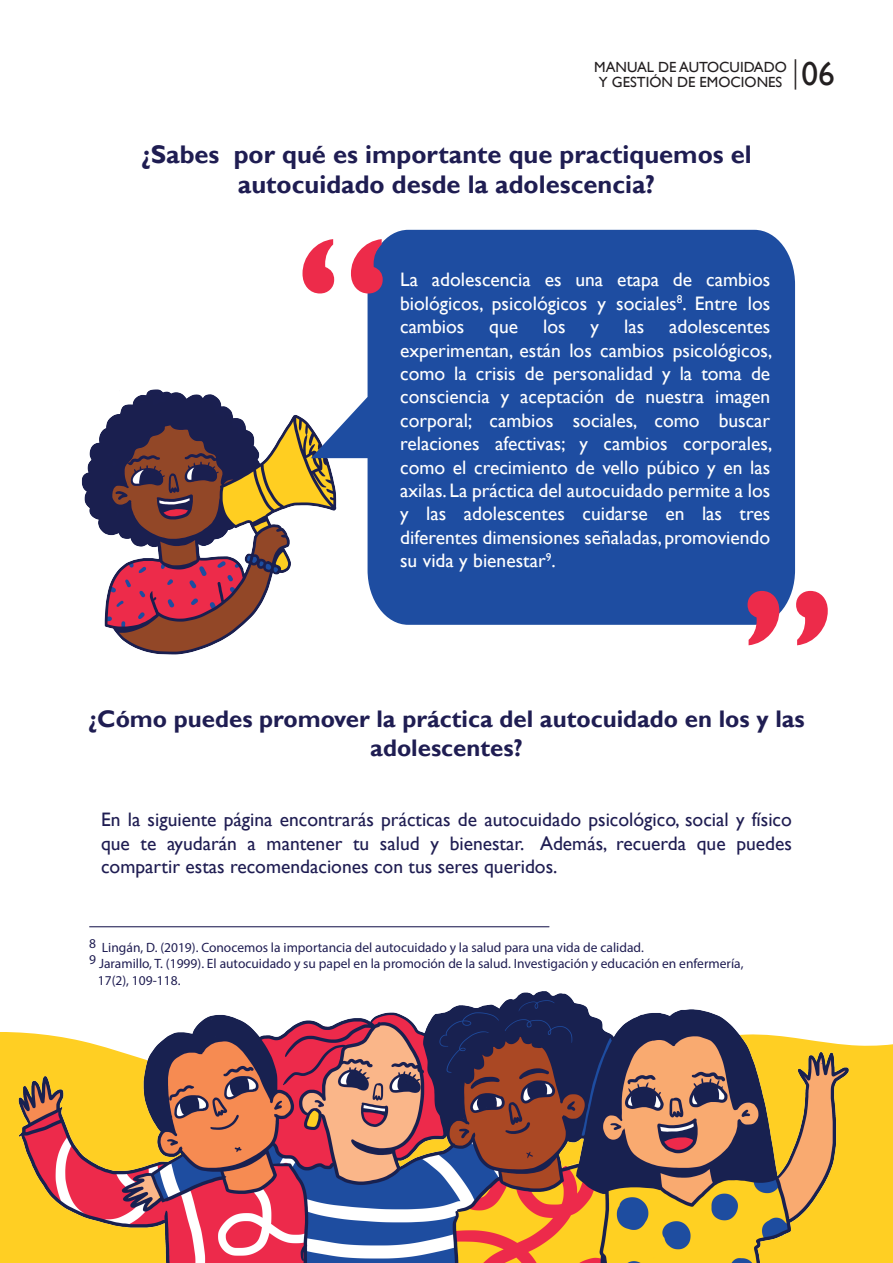
<style>
.page{position:relative;width:893px;height:1263px;background:#fff}
.page>*{position:absolute;margin:0;border:0;box-sizing:border-box;transform-origin:0 0}
.t1{font:700 25.5px/30.6px "Gill Sans";color:#1f1d52;text-align:center}
.t2{font:700 24px/28.8px "Gill Sans";color:#1f1d52;text-align:center}
.t3{font:19.5px/23.4px "Gill Sans";color:#fff;text-align:justify}
.t4{font:19.5px/23.4px "Gill Sans";color:#1f1d52;text-align:justify}
.t5{font:14.7px/14.7px "Gill Sans";color:#231f20}
.t6{font:13.5px "Myriad Pro";color:#1f1d52}
.s1{font-size:33.3px}
</style>
<div class="page">
<img style="left:81px;top:389px;width:230px;height:266px">
<svg style="left:311px;top:230px;width:484px;height:395px;background:#335da9"></svg>
<svg style="left:302px;top:239px;width:81px;height:54px"></svg>
<svg style="left:748px;top:591px;width:80px;height:54px"></svg>
<img style="left:0;top:926px;width:877px;height:337px">
<hr style="left:89px;top:926px;width:460px;height:1px;background:#1f1d52">
<p class="t5" style="left:599px;top:60px;width:238px;text-indent:-5px">MANUAL DE AUTOCUIDADO<br>Y GESTIÓN DE EMOCIONES <sup>|</sup><span class="s1">06</span></p>
<h1 class="t1" style="left:141px;top:140px;width:612px">¿Sabes por qué es importante que practiquemos el autocuidado desde la adolescencia?</h1>
<p class="t3" style="left:400px;top:268px;width:372px">La adolescencia es una etapa de cambios biológicos, psicológicos y sociales<sup>8</sup>. Entre los cambios</p>
<p class="t3" style="left:400px;top:315px;width:374px;text-indent:269px">adolescentes experimentan, están los cambios psicológicos, como la crisis de personalidad y la toma de consciencia y aceptación de nuestra imagen corporal; cambios sociales, como buscar relaciones afectivas; y cambios corporales, como el crecimiento de vello púbico y en las axilas. La práctica del autocuidado permite a los y las adolescentes cuidarse en las tres diferentes dimensiones señaladas, promoviendo su vida y bienestar<sup>9</sup>.</p>
<p class="t3" style="left:489px;top:315px;width:30px">que</p>
<p class="t3" style="left:543px;top:315px;width:24px">los</p>
<p class="t3" style="left:591px;top:315px;width:10px">y</p>
<p class="t3" style="left:624px;top:315px;width:22px">las</p>
<p class="t2" style="left:88px;top:705px;width:718px">¿Cómo puedes promover la práctica del autocuidado en los y las adolescentes?</p>
<p class="t4" style="left:101px;top:808px;width:692px">En la siguiente página encontrarás prácticas de autocuidado psicológico, social y físico que te ayudarán a mantener tu salud y bienestar. Además, recuerda que puedes compartir estas recomendaciones con tus seres queridos.</p>
<p class="t6" style="left:89px;top:939px;width:556px">8 Lingán, D. (2019). Conocemos la importancia del autocuidado y la salud para una vida de calidad.</p>
<p class="t6" style="left:89px;top:955px;width:656px">9 Jaramillo, T. (1999). El autocuidado y su papel en la promoción de la salud. Investigación y educación en enfermería,</p>
<p class="t6" style="left:98px;top:972px;width:84px">17(2), 109-118.</p>
</div>
